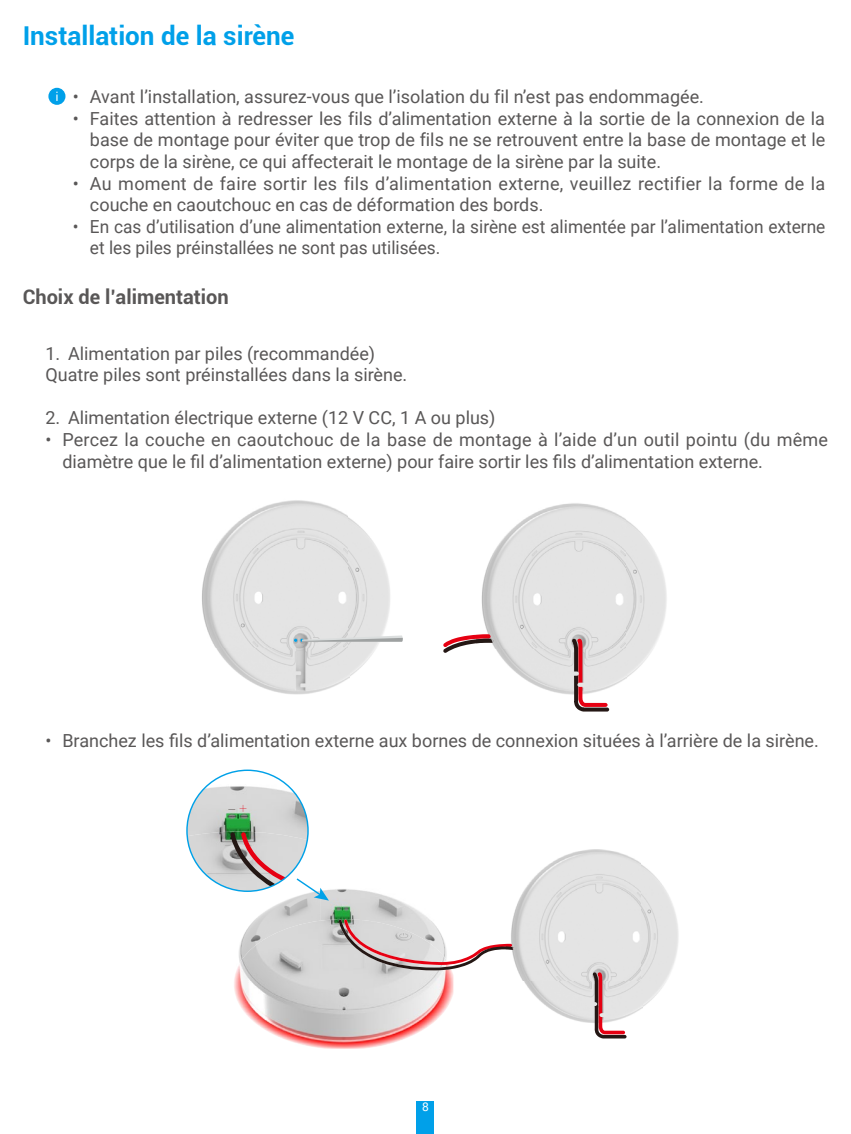
<style>
.page{position:relative;width:851px;height:1134px;background:#fff}
.page>*{position:absolute;margin:0;border:0;box-sizing:border-box;transform-origin:0 0}
.t1{font:700 26px "Roboto";color:#00a0e9}
.t2{font:700 20px "Roboto";color:#595757}
.t3{font:18px/21.6px "Roboto";color:#595757}
.t4{font:18px/21.6px "Roboto";color:#595757;scale:.96 1}
.t5{font:12px "Roboto";color:#fff}
</style>
<div class="page">
<div style="left:417px;top:1101px;width:17px;height:33px;background:#00a0e9"></div>
<div style="left:48px;top:88px;width:17px;height:17px;background:#00a0e9;border-radius:50%"></div>
<svg style="left:56px;top:92px;width:2px;height:9px"></svg>
<img style="left:202px;top:500px;width:188px;height:195px">
<svg style="left:443px;top:634px;width:33px;height:19px"></svg>
<img style="left:476px;top:503px;width:191px;height:192px">
<img style="left:476px;top:634px;width:14px;height:5px">
<img style="left:476px;top:639px;width:17px;height:4px">
<svg style="left:571px;top:637px;width:38px;height:74px;background:#caadaf"></svg>
<svg style="left:558px;top:638px;width:7px;height:5px"></svg>
<svg style="left:280px;top:638px;width:7px;height:5px"></svg>
<svg style="left:294px;top:635px;width:109px;height:7px"></svg>
<img style="left:256px;top:901px;width:64px;height:18px">
<img style="left:320px;top:889px;width:109px;height:30px">
<img style="left:234px;top:919px;width:90px;height:130px">
<img style="left:513px;top:849px;width:166px;height:173px">
<svg style="left:186px;top:769px;width:143px;height:132px"></svg>
<svg style="left:324px;top:919px;width:190px;height:130px"></svg>
<svg style="left:581px;top:972px;width:45px;height:66px;background:#d0b9ba"></svg>
<h1 class="t1" style="left:23px;top:17px;width:273px">Installation de la sirène</h1>
<p class="t3" style="left:73px;top:85px;width:632px">• Avant l’installation, assurez-vous que l’isolation du fil n’est pas endommagée.</p>
<p class="t3" style="left:90px;top:107px;width:736px;text-align:justify;text-indent:-17px">• Faites attention à redresser les fils d’alimentation externe à la sortie de la connexion de la base de montage pour éviter que trop de fils ne se retrouvent entre la base de montage et le corps de la sirène, ce qui affecterait le montage de la sirène par la suite.</p>
<p class="t3" style="left:90px;top:172px;width:736px;text-indent:-17px">• Au moment de faire sortir les fils d’alimentation externe, veuillez rectifier la forme de la couche en caoutchouc en cas de déformation des bords.</p>
<p class="t4" style="left:90px;top:215px;width:767px;text-indent:-17px">• En cas d’utilisation d’une alimentation externe, la sirène est alimentée par l’alimentation externe et les piles préinstallées ne sont pas utilisées.</p>
<p class="t2" style="left:23px;top:283px;width:207px">Choix de l’alimentation</p>
<p class="t3" style="left:45px;top:342px;width:363px">1. Alimentation par piles (recommandée)<br>Quatre piles sont préinstallées dans la sirène.</p>
<p class="t3" style="left:45px;top:407px;width:451px">2. Alimentation électrique externe (12 V CC, 1 A ou plus)</p>
<p class="t3" style="left:62px;top:428px;width:767px;text-indent:-17px">• Percez la couche en caoutchouc de la base de montage à l’aide d’un outil pointu (du même diamètre que le fil d’alimentation externe) pour faire sortir les fils d’alimentation externe.</p>
<p class="t3" style="left:45px;top:729px;width:775px">• Branchez les fils d’alimentation externe aux bornes de connexion situées à l’arrière de la sirène.</p>
<p class="t5" style="left:422px;top:1099px;width:8px">8</p>
</div>
